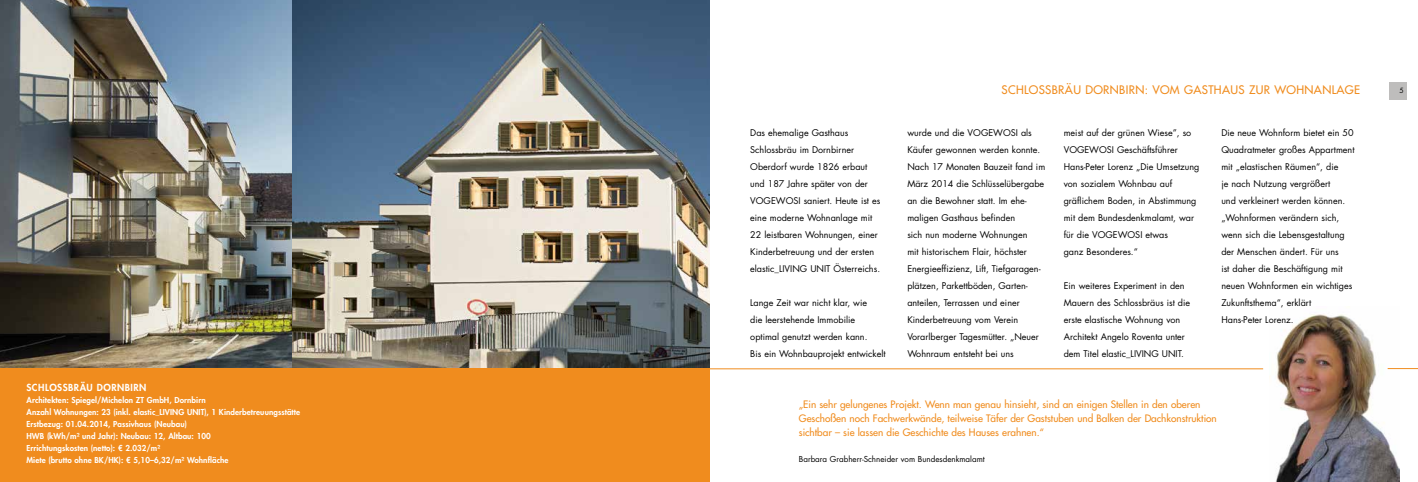
<style>
.page{position:relative;width:1418px;height:482px;background:#fff}
.page>*{position:absolute;margin:0;border:0;box-sizing:border-box;transform-origin:0 0}
.t1{font:500 11.5px "Futura Std";letter-spacing:.03em;color:#f08c1e}
.t2{font:500 10px/14px "Futura Std";color:#f08c1e}
.t3{font:800 9.5px "Futura Std";letter-spacing:.05em;color:#fff}
.t4{font:9px/17px "Futura Std";color:#000}
.t5{font:800 8px/12px "Futura Std";letter-spacing:.01em;color:#fff}
.t6{font:8px "Futura Std";color:#000}
.t7{font:7px "Futura Std";color:#000}
</style>
<div class="page">
<img style="left:0;top:0;width:292px;height:369px">
<img style="left:292px;top:0;width:417px;height:369px">
<div style="left:1389px;top:82px;width:17px;height:17px;background:#bebdbc"></div>
<img style="left:1269px;top:314px;width:130px;height:168px">
<div style="left:0;top:369px;width:709px;height:113px;background:#f08c1e"></div>
<hr style="left:0;top:369px;width:1263px;height:1px;background:#f08c1e">
<hr style="left:1387px;top:368px;width:30px;height:1px;background:#f08c1e">
<p class="t4" style="left:750px;top:124px;width:132px">Das ehemalige Gasthaus<br>Schlossbräu im Dornbirner<br>Oberdorf wurde 1826 erbaut und 187 Jahre später von der<br>VOGEWOSI saniert. Heute ist es eine moderne Wohnanlage mit<br>22 leistbaren Wohnungen, einer<br>Kinderbetreuung und der ersten elastic_LIVING UNIT Österreichs.</p>
<p class="t4" style="left:750px;top:294px;width:137px">Lange Zeit war nicht klar, wie<br>die leerstehende Immobilie optimal genutzt werden kann.<br>Bis ein Wohnbauprojekt entwickelt</p>
<p class="t1" style="left:1001px;top:83px;width:360px">SCHLOSSBRÄU DORNBIRN: VOM GASTHAUS ZUR WOHNANLAGE</p>
<p class="t4" style="left:1063px;top:124px;width:137px">meist auf der grünen Wiese”, so<br>VOGEWOSI Geschäftsführer<br>Hans-Peter Lorenz „Die Umsetzung von sozialem Wohnbau auf gräflichem Boden, in Abstimmung mit dem Bundesdenkmalamt, war für die VOGEWOSI etwas<br>ganz Besonderes.“</p>
<p class="t4" style="left:1063px;top:277px;width:128px">Ein weiteres Experiment in den<br>Mauern des Schlossbräus ist die erste elastische Wohnung von<br>Architekt Angelo Roventa unter dem Titel elastic_LIVING UNIT.</p>
<p class="t4" style="left:1221px;top:124px;width:135px">Die neue Wohnform bietet ein 50<br>Quadratmeter großes Appartment mit „elastischen Räumen“, die<br>je nach Nutzung vergrößert<br>und verkleinert werden können. „Wohnformen verändern sich, wenn sich die Lebensgestaltung der Menschen ändert. Für uns<br>ist daher die Beschäftigung mit neuen Wohnformen ein wichtiges<br>Zukunftsthema“, erklärt<br>Hans-Peter Lorenz.</p>
<p class="t4" style="left:907px;top:124px;width:139px">wurde und die VOGEWOSI als<br>Käufer gewonnen werden konnte.<br>Nach 17 Monaten Bauzeit fand im<br>März 2014 die Schlüsselübergabe an die Bewohner statt. Im ehe&shy;maligen Gasthaus befinden<br>sich nun moderne Wohnungen<br>mit historischem Flair, höchster<br>Energieeffizienz, Lift, Tiefgaragen&shy;plätzen, Parkettböden, Garten&shy;anteilen, Terrassen und einer<br>Kinderbetreuung vom Verein<br>Vorarlberger Tagesmütter. „Neuer<br>Wohnraum entsteht bei uns</p>
<p class="t3" style="left:27px;top:381px;width:121px">SCHLOSSBRÄU DORNBIRN</p>
<p class="t5" style="left:27px;top:394px;width:275px">Architekten: Spiegel/Michelon ZT GmbH, Dornbirn<br>Anzahl Wohnungen: 23 (inkl. elastic_LIVING UNIT), 1 Kinderbetreuungsstätte Erstbezug: 01.04.2014, Passivhaus (Neubau)<br>HWB (kWh/m2 und Jahr): Neubau: 12, Altbau: 100<br>Errichtungskosten (netto): € 2.032/m2<br>Miete (brutto ohne BK/HK): € 5,10–6,32/m2 Wohnfläche</p>
<p class="t2" style="left:798px;top:398px;width:419px">„Ein sehr gelungenes Projekt. Wenn man genau hinsieht, sind an einigen Stellen in den oberen<br>Geschoßen noch Fachwerkwände, teilweise Täfer der Gaststuben und Balken der Dachkonstruktion sichtbar – sie lassen die Geschichte des Hauses erahnen.“</p>
<p class="t6" style="left:798px;top:454px;width:187px">Barbara Grabherr-Schneider vom Bundesdenkmalamt</p>
<p class="t7" style="left:1399px;top:86px;width:6px">5</p>
</div>
